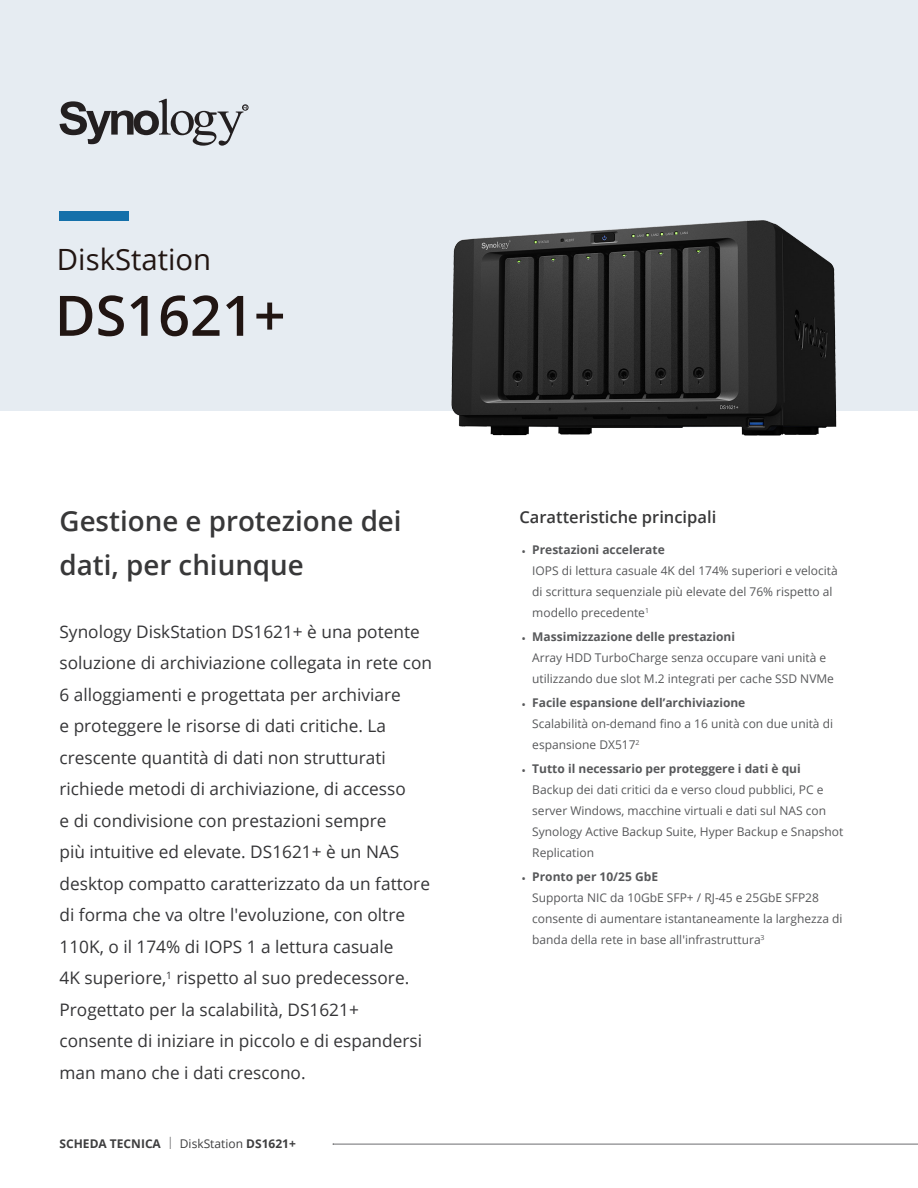
<style>
.page{position:relative;width:918px;height:1188px;background:#fff}
.page>*{position:absolute;margin:0;border:0;box-sizing:border-box;transform-origin:0 0}
.Model_Name{font:600 55.8px "Open Sans";color:#211512}
.Product_Type{font:29.25px "Open Sans";color:#211512}
.Introduction_Title{font:600 27.75px/43.5px "Open Sans";color:#383839}
.Introduction{font:17.25px/31.5px "Open Sans";color:#353537}
.Selling_Title{font:600 16.5px "Open Sans";color:#383839}
.t1{font:12px/21px "Open Sans";color:#57585a}
.t2{font:700 12px "Open Sans";color:#3e3e3f}
.s1{font-weight:300}
.s2{font-weight:400}
.s3{font-weight:700}
</style>
<div class="page">
<div style="left:0;top:0;width:918px;height:410px;background:#e6ecf2"></div>
<div style="left:60px;top:211px;width:69px;height:10px;background:#1470aa"></div>
<svg style="left:60px;top:99px;width:188px;height:47px"></svg>
<img style="left:439px;top:220px;width:412px;height:216px">
<hr style="left:333px;top:1144px;width:585px;height:1px;background:#6c6d70">
<p class="Product_Type" style="left:57px;top:240px;width:156px">DiskStation</p>
<p class="Model_Name" style="left:55px;top:277px;width:232px">DS1621+</p>
<p class="Introduction_Title" style="left:60px;top:499px;width:344px">Gestione e protezione dei dati, per chiunque</p>
<p class="Introduction" style="left:60px;top:616px;width:374px">Synology DiskStation DS1621+ è una potente soluzione di archiviazione collegata in rete con 6 alloggiamenti e progettata per archiviare<br>e proteggere le risorse di dati critiche. La crescente quantità di dati non strutturati richiede metodi di archiviazione, di accesso<br>e di condivisione con prestazioni sempre<br>più intuitive ed elevate. DS1621+ è un NAS desktop compatto caratterizzato da un fattore di forma che va oltre l'evoluzione, con oltre 110K, o il 174% di IOPS 1 a lettura casuale<br>4K superiore,<sup>1</sup> rispetto al suo predecessore.<br>Progettato per la scalabilità, DS1621+ consente di iniziare in piccolo e di espandersi man mano che i dati crescono.</p>
<p class="t2" style="left:60px;top:1135px;width:238px">SCHEDA TECNICA <span class="s1">|</span> <span class="s2">DiskStation</span> DS1621+</p>
<p class="Selling_Title" style="left:520px;top:506px;width:198px">Caratteristiche principali</p>
<p class="t1" style="left:532px;top:539px;width:307px;text-indent:-11px">• <span class="s3">Prestazioni accelerate<br></span>IOPS di lettura casuale 4K del 174% superiori e velocità di scrittura sequenziale più elevate del 76% rispetto al modello precedente<sup>1</sup></p>
<p class="t1" style="left:532px;top:626px;width:303px;text-indent:-11px">• <span class="s3">Massimizzazione delle prestazioni<br></span>Array HDD TurboCharge senza occupare vani unità e utilizzando due slot M.2 integrati per cache SSD NVMe</p>
<p class="t1" style="left:532px;top:692px;width:302px;text-indent:-11px">• <span class="s3">Facile espansione dell’archiviazione<br></span>Scalabilità on-demand fino a 16 unità con due unità di espansione DX517<sup>2</sup></p>
<p class="t1" style="left:532px;top:758px;width:313px;text-indent:-11px">• <span class="s3">Tutto il necessario per proteggere i dati è qui </span>Backup dei dati critici da e verso cloud pubblici, PC e server Windows, macchine virtuali e dati sul NAS con Synology Active Backup Suite, Hyper Backup e Snapshot Replication</p>
<p class="t1" style="left:532px;top:866px;width:312px;text-indent:-11px">• <span class="s3">Pronto per 10/25 GbE<br></span>Supporta NIC da 10GbE SFP+ / RJ-45 e 25GbE SFP28 consente di aumentare istantaneamente la larghezza di banda della rete in base all'infrastruttura<sup>3</sup></p>
</div>
